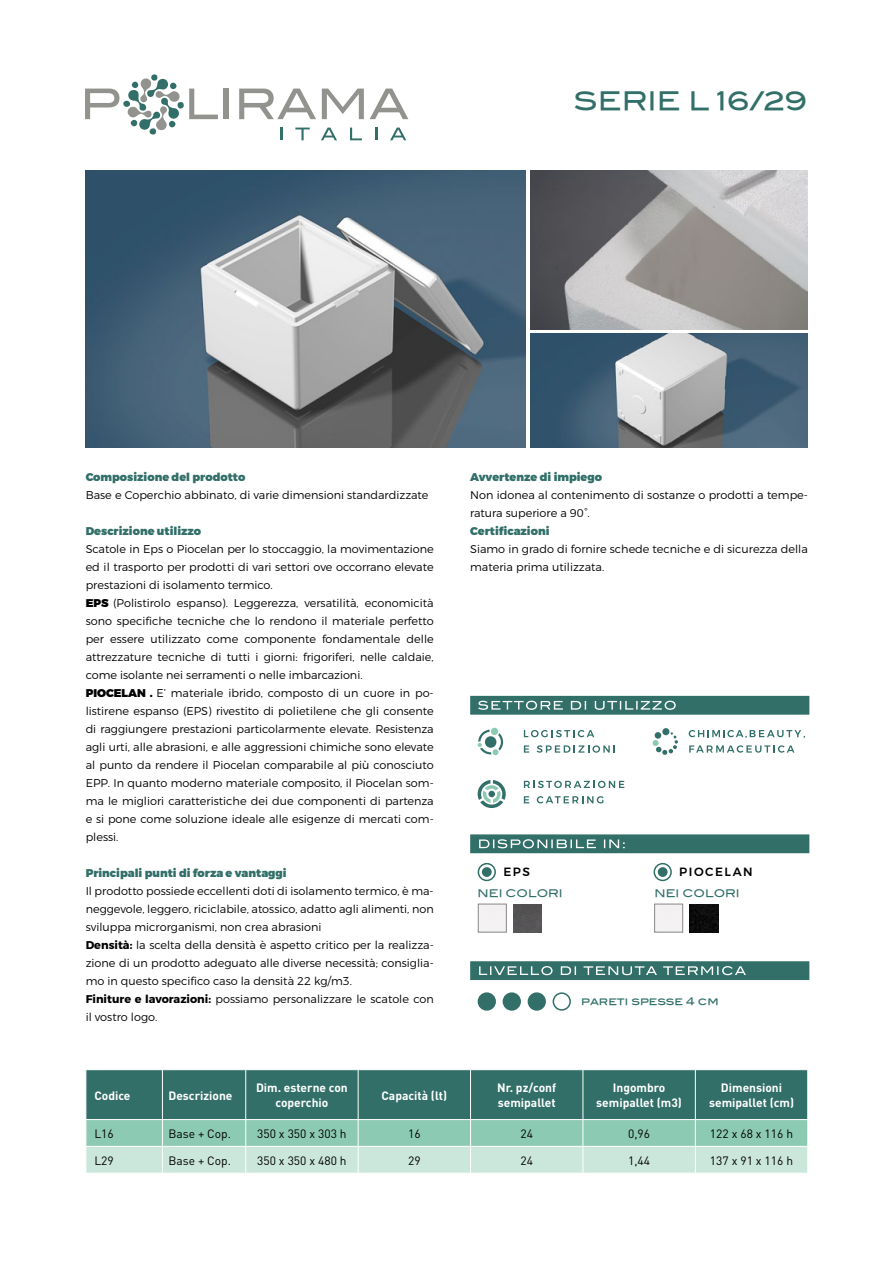
<style>
.page{position:relative;width:893px;height:1263px;background:#fff}
.page>*{position:absolute;margin:0;border:0;box-sizing:border-box;transform-origin:0 0}
.t1{font:25.5px "Blair Md ITCTT Medium";color:#316f68}
.t2{font:700 12px/14.4px "DIN";color:#fff;text-align:center}
.t3{font:12px "DIN";color:#000}
.t4{font:500 12px "Montserrat";letter-spacing:.13em;color:#000}
.t5{font:300 11.25px/18px "Montserrat";color:#000}
.t6{font:900 11.25px "Montserrat";color:#316f68}
.t7{font:10.5px "Blair Md ITCTT Medium";color:#316f68}
.s1{font-weight:900}
.s2{font-weight:700}
</style>
<div class="page">
<div style="left:178px;top:102px;width:6px;height:7px;background:#316f68;border-radius:50%"></div>
<div style="left:123px;top:101px;width:7px;height:6px;background:#316f68;border-radius:50%"></div>
<svg style="left:127px;top:78px;width:53px;height:52px"></svg>
<div style="left:149px;top:128px;width:7px;height:7px;background:#316f68;border-radius:50%"></div>
<div style="left:151px;top:74px;width:6px;height:7px;background:#316f68;border-radius:50%"></div>
<svg style="left:85px;top:89px;width:34px;height:30px"></svg>
<svg style="left:189px;top:89px;width:29px;height:30px"></svg>
<div style="left:224px;top:89px;width:5px;height:30px;background:#92928e"></div>
<svg style="left:239px;top:89px;width:77px;height:30px"></svg>
<svg style="left:322px;top:89px;width:42px;height:30px"></svg>
<svg style="left:370px;top:89px;width:38px;height:30px"></svg>
<svg style="left:280px;top:128px;width:2px;height:12px"></svg>
<svg style="left:295px;top:128px;width:15px;height:12px"></svg>
<svg style="left:321px;top:128px;width:16px;height:12px"></svg>
<svg style="left:350px;top:128px;width:12px;height:12px"></svg>
<svg style="left:375px;top:128px;width:2px;height:12px"></svg>
<svg style="left:390px;top:128px;width:16px;height:12px"></svg>
<img style="left:85px;top:170px;width:441px;height:277px">
<img style="left:530px;top:334px;width:278px;height:113px">
<svg style="left:86px;top:1070px;width:722px;height:103px;background:#75a89c"></svg>
<img style="left:530px;top:170px;width:278px;height:160px">
<div style="left:470px;top:961px;width:339px;height:19px;background:#316f68;border:2px solid #316f68"></div>
<div style="left:470px;top:834px;width:339px;height:19px;background:#316f68;border:2px solid #316f68"></div>
<svg style="left:479px;top:839px;width:146px;height:9px"></svg>
<svg style="left:479px;top:966px;width:267px;height:9px"></svg>
<div style="left:478px;top:993px;width:17px;height:17px;background:#316f68;border-radius:50%"></div>
<div style="left:478px;top:992px;width:18px;height:19px;border:2px solid #316f68;border-radius:50%"></div>
<div style="left:503px;top:993px;width:17px;height:17px;background:#316f68;border-radius:50%"></div>
<div style="left:503px;top:992px;width:18px;height:19px;border:2px solid #316f68;border-radius:50%"></div>
<div style="left:528px;top:993px;width:17px;height:17px;background:#316f68;border-radius:50%"></div>
<div style="left:528px;top:992px;width:18px;height:19px;border:2px solid #316f68;border-radius:50%"></div>
<div style="left:553px;top:992px;width:18px;height:19px;border:2px solid #316f68;border-radius:50%"></div>
<div style="left:478px;top:863px;width:18px;height:18px;border:2px solid #316f68;border-radius:50%"></div>
<div style="left:482px;top:867px;width:10px;height:10px;background:#316f68;border-radius:50%"></div>
<div style="left:653px;top:863px;width:19px;height:18px;border:2px solid #316f68;border-radius:50%"></div>
<div style="left:658px;top:867px;width:10px;height:10px;background:#316f68;border-radius:50%"></div>
<div style="left:478px;top:904px;width:28px;height:28px;border:1px solid #87888a"></div>
<div style="left:654px;top:904px;width:29px;height:28px;border:1px solid #87888a"></div>
<img style="left:514px;top:904px;width:28px;height:28px">
<img style="left:690px;top:904px;width:28px;height:28px">
<div style="left:470px;top:696px;width:339px;height:19px;background:#316f68;border:2px solid #316f68"></div>
<svg style="left:478px;top:701px;width:198px;height:9px"></svg>
<div style="left:491px;top:728px;width:7px;height:7px;background:#8dcab4;border-radius:50%"></div>
<svg style="left:478px;top:730px;width:25px;height:25px"></svg>
<svg style="left:524px;top:730px;width:70px;height:7px"></svg>
<svg style="left:524px;top:745px;width:5px;height:8px"></svg>
<svg style="left:537px;top:745px;width:78px;height:8px"></svg>
<div style="left:662px;top:728px;width:7px;height:7px;background:#316f68;border-radius:50%"></div>
<svg style="left:653px;top:732px;width:25px;height:23px"></svg>
<svg style="left:689px;top:730px;width:116px;height:7px"></svg>
<svg style="left:689px;top:745px;width:105px;height:8px"></svg>
<svg style="left:478px;top:780px;width:28px;height:28px"></svg>
<div style="left:488px;top:791px;width:7px;height:6px;background:#316f68;border-radius:50%"></div>
<svg style="left:524px;top:781px;width:100px;height:7px"></svg>
<svg style="left:524px;top:796px;width:5px;height:7px"></svg>
<svg style="left:537px;top:796px;width:66px;height:7px"></svg>
<h1 class="t1" style="left:574px;top:80px;width:235px">SERIE L 16/29</h1>
<p class="t6" style="left:86px;top:470px;width:161px">Composizione del prodotto</p>
<p class="t5" style="left:86px;top:486px;width:344px">Base e Coperchio abbinato, di varie dimensioni standardizzate</p>
<p class="t6" style="left:86px;top:524px;width:117px">Descrizione utilizzo</p>
<p class="t5" style="left:86px;top:540px;width:350px">Scatole in Eps o Piocelan per lo stoccaggio, la movimentazione ed il trasporto per prodotti di vari settori ove occorrano elevate prestazioni di isolamento termico.<br><span class="s1">EPS</span> (Polistirolo espanso). Leggerezza, versatilità, economicità sono specifiche tecniche che lo rendono il materiale perfetto per essere utilizzato come componente fondamentale delle attrezzature tecniche di tutti i giorni: frigoriferi, nelle caldaie, come isolante nei serramenti o nelle imbarcazioni.<br><span class="s1">PIOCELAN .</span> E’ materiale ibrido, composto di un cuore in po&shy;listirene espanso (EPS) rivestito di polietilene che gli consente di raggiungere prestazioni particolarmente elevate. Resistenza agli urti, alle abrasioni, e alle aggressioni chimiche sono elevate al punto da rendere il Piocelan comparabile al più conosciuto EPP. In quanto moderno materiale composito, il Piocelan som&shy;ma le migliori caratteristiche dei due componenti di partenza e si pone come soluzione ideale alle esigenze di mercati com&shy;plessi.</p>
<p class="t6" style="left:86px;top:866px;width:203px">Principali punti di forza e vantaggi</p>
<p class="t5" style="left:86px;top:882px;width:350px">Il prodotto possiede eccellenti doti di isolamento termico, è ma&shy;neggevole, leggero, riciclabile, atossico, adatto agli alimenti, non sviluppa microrganismi, non crea abrasioni<br><span class="s2">Densità:</span> la scelta della densità è aspetto critico per la realizza&shy;zione di un prodotto adeguato alle diverse necessità; consiglia&shy;mo in questo specifico caso la densità 22 kg/m3.<br><span class="s2">Finiture e lavorazioni:</span> possiamo personalizzare le scatole con il vostro logo.</p>
<p class="t6" style="left:470px;top:470px;width:133px">Avvertenze di impiego</p>
<p class="t5" style="left:470px;top:486px;width:339px">Non idonea al contenimento di sostanze o prodotti a tempe&shy;ratura superiore a 90°.</p>
<p class="t6" style="left:470px;top:524px;width:81px">Certificazioni</p>
<p class="t5" style="left:470px;top:540px;width:339px">Siamo in grado di fornire schede tecniche e di sicurezza della materia prima utilizzata.</p>
<p class="t4" style="left:503px;top:864px;width:28px">EPS</p>
<p class="t4" style="left:679px;top:864px;width:75px">PIOCELAN</p>
<p class="t7" style="left:478px;top:885px;width:86px">NEI COLORI</p>
<p class="t7" style="left:655px;top:885px;width:86px">NEI COLORI</p>
<p class="t7" style="left:581px;top:992px;width:139px">pareti spesse 4 cm</p>
<p class="t2" style="left:94px;top:1087px;width:38px">Codice</p>
<p class="t2" style="left:168px;top:1087px;width:66px">Descrizione</p>
<p class="t2" style="left:256px;top:1080px;width:93px">Dim. esterne con coperchio</p>
<p class="t2" style="left:381px;top:1087px;width:67px">Capacità (lt)</p>
<p class="t2" style="left:497px;top:1080px;width:61px;text-align:left">Nr. pz/conf semipallet</p>
<p class="t2" style="left:596px;top:1080px;width:87px">Ingombro semipallet (m3)</p>
<p class="t2" style="left:709px;top:1080px;width:86px">Dimensioni semipallet (cm)</p>
<p class="t3" style="left:94px;top:1126px;width:21px">L16</p>
<p class="t3" style="left:168px;top:1126px;width:64px">Base + Cop.</p>
<p class="t3" style="left:257px;top:1126px;width:91px">350 x 350 x 303 h</p>
<p class="t3" style="left:408px;top:1126px;width:14px">16</p>
<p class="t3" style="left:520px;top:1126px;width:14px">24</p>
<p class="t3" style="left:628px;top:1126px;width:23px">0,96</p>
<p class="t3" style="left:710px;top:1126px;width:85px">122 x 68 x 116 h</p>
<p class="t3" style="left:94px;top:1153px;width:21px">L29</p>
<p class="t3" style="left:168px;top:1153px;width:64px">Base + Cop.</p>
<p class="t3" style="left:257px;top:1153px;width:91px">350 x 350 x 480 h</p>
<p class="t3" style="left:408px;top:1153px;width:14px">29</p>
<p class="t3" style="left:520px;top:1153px;width:14px">24</p>
<p class="t3" style="left:628px;top:1153px;width:23px">1,44</p>
<p class="t3" style="left:710px;top:1153px;width:85px">137 x 91 x 116 h</p>
</div>
